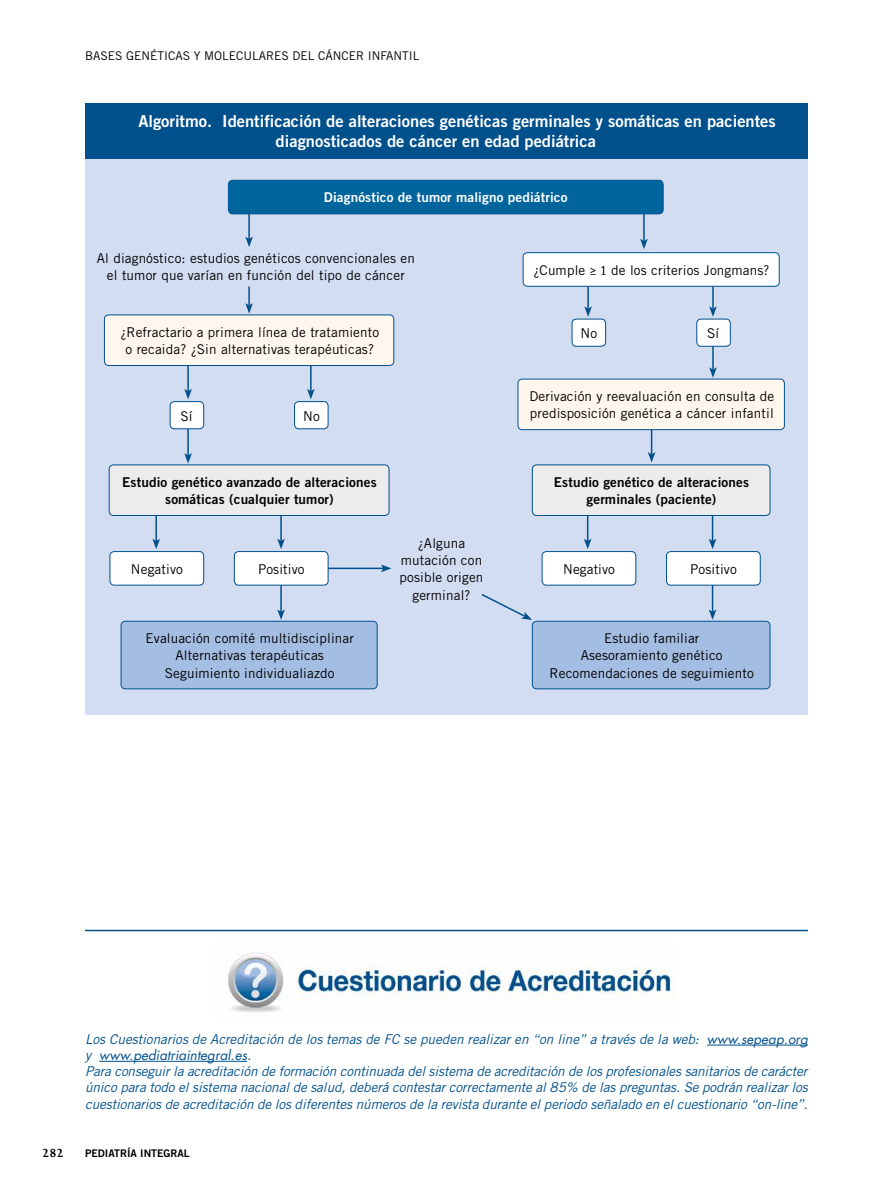
<style>
.page{position:relative;width:893px;height:1191px;background:#fff}
.page>*{position:absolute;margin:0;border:0;box-sizing:border-box;transform-origin:0 0}
.t1{font:16.5px/19.8px "Trade Gothic Bold Two";color:#fff}
.t2{font:13.5px/17.2px "Trade Gothic";letter-spacing:.01em;color:#000;text-align:center}
.t3{font:italic 13.5px/16.2px "Trade Gothic";color:#00508c;text-align:justify}
.t4{font:13.5px/17.2px "Trade Gothic Bold Two";letter-spacing:.01em;color:#000;text-align:center}
.t5{font:13.5px "Trade Gothic Bold Two";letter-spacing:.01em;color:#fff}
.t6{font:italic 13.5px "Futura";color:#00508c}
.t7{font:700 13.5px "Joanna MT Std";color:#000}
.t8{font:12px "Trade Gothic";color:#000}
.t9{font:10.5px "Trade Gothic Bold Two";color:#000}
.s1{font-family:"Adobe Caslon Pro"}
.s2{font-family:"Futura"}
.s3{font-family:"Trade Gothic"}
</style>
<div class="page">
<div style="left:85px;top:156px;width:723px;height:558px;background:#d3ddf2"></div>
<div style="left:85px;top:103px;width:723px;height:55px;background:#00508c"></div>
<hr style="left:248px;top:206px;width:2px;height:33px;background:#00508c">
<svg style="left:245px;top:237px;width:8px;height:10px"></svg>
<hr style="left:643px;top:208px;width:2px;height:33px;background:#00508c">
<svg style="left:640px;top:239px;width:8px;height:10px"></svg>
<hr style="left:187px;top:358px;width:2px;height:33px;background:#00508c">
<svg style="left:184px;top:389px;width:8px;height:10px"></svg>
<hr style="left:587px;top:276px;width:2px;height:33px;background:#00508c">
<svg style="left:584px;top:306px;width:8px;height:11px"></svg>
<hr style="left:155px;top:508px;width:2px;height:33px;background:#00508c">
<svg style="left:152px;top:538px;width:8px;height:11px"></svg>
<hr style="left:587px;top:508px;width:1px;height:33px;background:#00508c">
<svg style="left:584px;top:538px;width:7px;height:11px"></svg>
<hr style="left:310px;top:358px;width:2px;height:33px;background:#00508c">
<svg style="left:307px;top:389px;width:8px;height:10px"></svg>
<hr style="left:712px;top:276px;width:2px;height:33px;background:#00508c">
<svg style="left:709px;top:306px;width:8px;height:11px"></svg>
<hr style="left:712px;top:337px;width:2px;height:32px;background:#00508c">
<svg style="left:709px;top:367px;width:8px;height:11px"></svg>
<hr style="left:280px;top:508px;width:2px;height:33px;background:#00508c">
<svg style="left:277px;top:538px;width:8px;height:11px"></svg>
<hr style="left:712px;top:508px;width:1px;height:33px;background:#00508c">
<svg style="left:709px;top:538px;width:7px;height:11px"></svg>
<hr style="left:280px;top:579px;width:2px;height:33px;background:#00508c">
<svg style="left:277px;top:609px;width:8px;height:11px"></svg>
<hr style="left:326px;top:567px;width:57px;height:2px;background:#00508c">
<svg style="left:381px;top:564px;width:10px;height:8px"></svg>
<svg style="left:481px;top:594px;width:51px;height:26px"></svg>
<hr style="left:712px;top:579px;width:1px;height:33px;background:#00508c">
<svg style="left:709px;top:609px;width:7px;height:11px"></svg>
<hr style="left:187px;top:422px;width:2px;height:33px;background:#00508c">
<svg style="left:184px;top:453px;width:8px;height:10px"></svg>
<hr style="left:651px;top:421px;width:1px;height:33px;background:#00508c">
<svg style="left:648px;top:452px;width:7px;height:10px"></svg>
<svg style="left:245px;top:286px;width:8px;height:28px"></svg>
<div style="left:170px;top:401px;width:34px;height:28px;background:#fff;border-radius:4px"></div>
<div style="left:170px;top:401px;width:34px;height:28px;border:1px solid #00508c;border-radius:4px"></div>
<div style="left:295px;top:401px;width:33px;height:28px;background:#fff;border-radius:4px"></div>
<div style="left:294px;top:401px;width:34px;height:28px;border:1px solid #00508c;border-radius:4px"></div>
<div style="left:697px;top:319px;width:33px;height:27px;background:#fff;border-radius:4px"></div>
<div style="left:696px;top:319px;width:34px;height:27px;border:1px solid #00508c;border-radius:4px"></div>
<div style="left:572px;top:319px;width:34px;height:27px;background:#fff;border-radius:4px"></div>
<div style="left:572px;top:319px;width:34px;height:27px;border:1px solid #00508c;border-radius:4px"></div>
<div style="left:228px;top:180px;width:435px;height:34px;background:#00649d;border-radius:4px"></div>
<div style="left:228px;top:180px;width:435px;height:34px;border:1px solid #00508c;border-radius:4px"></div>
<div style="left:523px;top:253px;width:256px;height:33px;background:#fff;border-radius:4px"></div>
<div style="left:523px;top:252px;width:256px;height:34px;border:1px solid #00508c;border-radius:4px"></div>
<div style="left:110px;top:551px;width:94px;height:34px;background:#fff;border-radius:4px"></div>
<div style="left:110px;top:551px;width:94px;height:34px;border:1px solid #00508c;border-radius:4px"></div>
<div style="left:234px;top:551px;width:94px;height:34px;background:#fff;border-radius:4px"></div>
<div style="left:234px;top:551px;width:94px;height:34px;border:1px solid #00508c;border-radius:4px"></div>
<div style="left:542px;top:551px;width:94px;height:34px;background:#fff;border-radius:4px"></div>
<div style="left:542px;top:551px;width:94px;height:34px;border:1px solid #00508c;border-radius:4px"></div>
<div style="left:666px;top:551px;width:94px;height:34px;background:#fff;border-radius:4px"></div>
<div style="left:666px;top:551px;width:94px;height:34px;border:1px solid #00508c;border-radius:4px"></div>
<div style="left:121px;top:621px;width:256px;height:68px;background:#a4bde3;border-radius:4px"></div>
<div style="left:121px;top:621px;width:256px;height:68px;border:1px solid #00508c;border-radius:4px"></div>
<div style="left:532px;top:621px;width:238px;height:68px;background:#a4bde3;border-radius:4px"></div>
<div style="left:532px;top:621px;width:238px;height:68px;border:1px solid #00508c;border-radius:4px"></div>
<div style="left:104px;top:315px;width:290px;height:50px;background:#fff7ed;border-radius:4px"></div>
<div style="left:104px;top:315px;width:290px;height:51px;border:1px solid #00508c;border-radius:4px"></div>
<div style="left:518px;top:379px;width:266px;height:51px;background:#fff7ed;border-radius:4px"></div>
<div style="left:518px;top:379px;width:267px;height:51px;border:1px solid #00508c;border-radius:4px"></div>
<div style="left:109px;top:465px;width:280px;height:50px;background:#ececed;border-radius:4px"></div>
<div style="left:109px;top:464px;width:280px;height:52px;border:1px solid #00508c;border-radius:4px"></div>
<div style="left:532px;top:465px;width:238px;height:50px;background:#ececed;border-radius:4px"></div>
<div style="left:532px;top:464px;width:238px;height:52px;border:1px solid #00508c;border-radius:4px"></div>
<hr style="left:707px;top:1044px;width:101px;height:1px;background:#00508c">
<hr style="left:99px;top:1061px;width:148px;height:1px;background:#00508c">
<img style="left:227px;top:952px;width:446px;height:61px">
<hr style="left:85px;top:929px;width:723px;height:2px;background:#00508c">
<p class="t8" style="left:85px;top:49px;width:336px">Bases genéticas y moleculares del cáncer infantil</p>
<p class="t1" style="left:276px;top:111px;width:502px;text-indent:-137px">Algoritmo. Identificación de alteraciones genéticas germinales y somáticas en pacientes diagnosticados de cáncer en edad pediátrica</p>
<p class="t5" style="left:324px;top:189px;width:245px">Diagnóstico de tumor maligno pediátrico</p>
<p class="t2" style="left:97px;top:249px;width:320px">Al diagnóstico: estudios genéticos convencionales en el tumor que varían en función del tipo de cáncer</p>
<p class="t2" style="left:120px;top:323px;width:260px">¿Refractario a primera línea de tratamiento o recaida? ¿Sin alternativas terapéuticas?</p>
<p class="t2" style="left:181px;top:407px;width:14px">Sí</p>
<p class="t2" style="left:303px;top:407px;width:18px">No</p>
<p class="t2" style="left:533px;top:261px;width:237px">¿Cumple <span class="s1">≥ 1</span> de los criterios Jongmans?</p>
<p class="t2" style="left:581px;top:324px;width:18px">No</p>
<p class="t2" style="left:707px;top:324px;width:14px">Sí</p>
<p class="t2" style="left:529px;top:387px;width:246px;text-align:left">Derivación y reevaluación en consulta de predisposición genética a cáncer infantil</p>
<p class="t4" style="left:122px;top:473px;width:256px">Estudio genético avanzado de alteraciones somáticas (cualquier tumor)</p>
<p class="t4" style="left:554px;top:473px;width:197px">Estudio genético de alteraciones germinales (paciente)</p>
<p class="t2" style="left:400px;top:534px;width:85px">¿Alguna mutación con posible origen germinal?</p>
<p class="t2" style="left:131px;top:560px;width:53px">Negativo</p>
<p class="t2" style="left:258px;top:560px;width:48px">Positivo</p>
<p class="t2" style="left:563px;top:560px;width:53px">Negativo</p>
<p class="t2" style="left:690px;top:560px;width:48px">Positivo</p>
<p class="t2" style="left:145px;top:629px;width:210px">Evaluación comité multidisciplinar<br>Alternativas terapéuticas<br>Seguimiento individualiazdo</p>
<p class="t2" style="left:550px;top:629px;width:206px">Estudio familiar<br>Asesoramiento genético<br>Recomendaciones de seguimiento</p>
<p class="t3" style="left:85px;top:1030px;width:724px">Los Cuestionarios de Acreditación de los temas de FC se pueden realizar en “on line” a través de la web: <span class="s2">www.sepeap.org</span></p>
<p class="t6" style="left:85px;top:1046px;width:168px"><span class="s3">y</span> www.pediatriaintegral.es<span class="s3">.</span></p>
<p class="t3" style="left:85px;top:1063px;width:724px">Para conseguir la acreditación de formación continuada del sistema de acreditación de los profesionales sanitarios de carácter único para todo el sistema nacional de salud, deberá contestar correctamente al 85% de las preguntas. Se podrán realizar los cuestionarios de acreditación de los diferentes números de la revista durante el periodo señalado en el cuestionario “on-line”.</p>
<p class="t7" style="left:42px;top:1145px;width:23px">282</p>
<p class="t9" style="left:85px;top:1146px;width:106px">PEDIATRÍA INTEGRAL</p>
</div>
